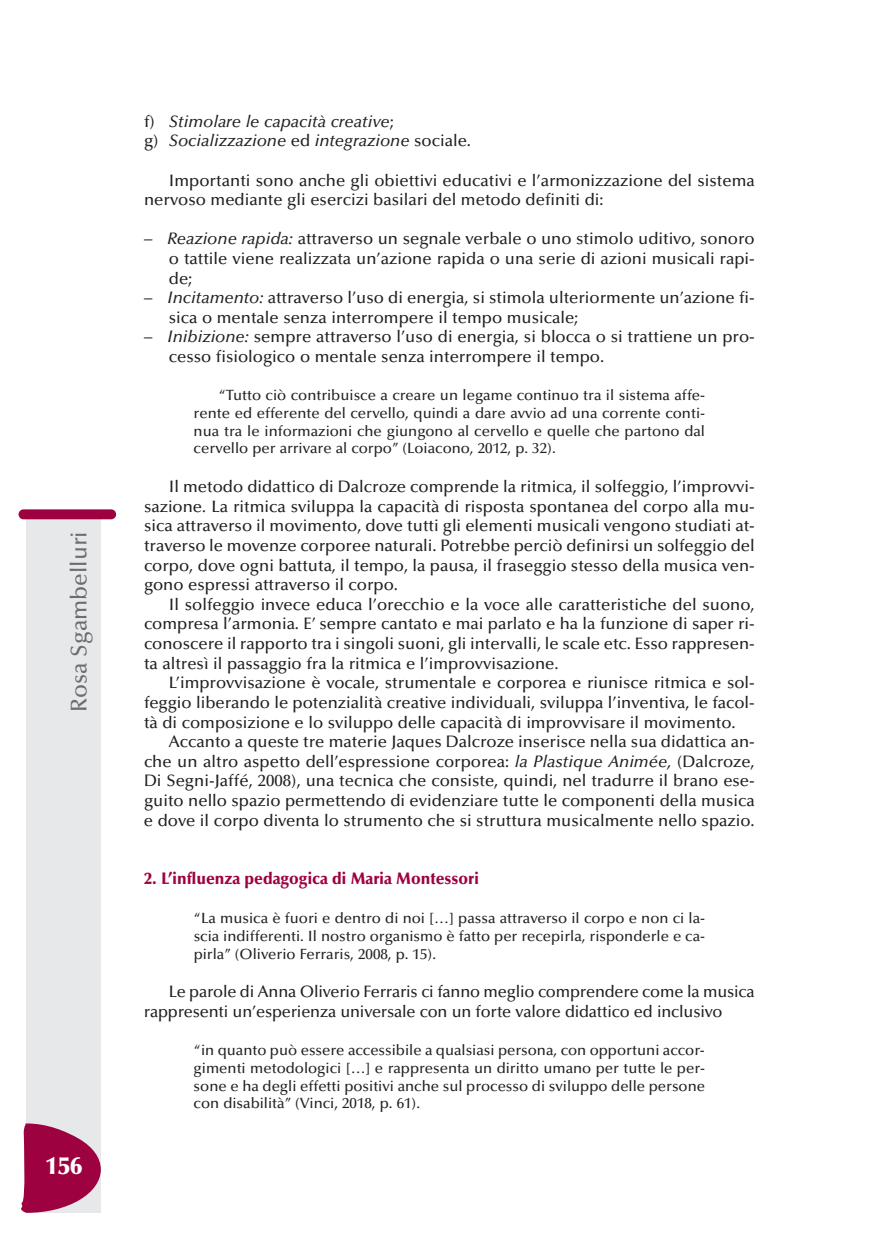
<style>
.page{position:relative;width:869px;height:1241px;background:#fff}
.page>*{position:absolute;margin:0;border:0;box-sizing:border-box;transform-origin:0 0}
.t1{font:900 24.5px "Optima";color:#fff}
.t2{font:500 22.75px "Optima";color:#6c6d70}
.t3{font:500 16.62px/19.6px "Optima";color:#231f20;text-align:justify}
.t4{font:italic 500 16.62px/19.6px "Optima";color:#231f20}
.t5{font:900 16.62px "Optima";color:#9d0140;scale:.95 1}
.t6{font:500 14.88px/17.8px "Optima";color:#231f20;text-align:justify}
.s1{font-style:normal}
.s2{font-style:italic}
</style>
<div class="page">
<div style="left:27px;top:517px;width:74px;height:695px;background:#e7e8e9"></div>
<div style="left:19px;top:509px;width:97px;height:10px;background:#9d0140;border-radius:5px"></div>
<svg style="left:21px;top:1122px;width:80px;height:90px"></svg>
<h2 class="t2" style="left:70px;top:712px;width:182px;rotate:-90deg">Rosa Sgambelluri</h2>
<h1 class="t1" style="left:45px;top:1155px;width:38px">156</h1>
<p class="t4" style="left:144px;top:113px;width:328px"><span class="s1">f)</span> Stimolare le capacità creative<span class="s1">;<br>g)</span> Socializzazione <span class="s1">ed</span> integrazione <span class="s1">sociale.</span></p>
<p class="t3" style="left:144px;top:172px;width:612px;text-indent:25px">Importanti sono anche gli obiettivi educativi e l’armonizzazione del sistema nervoso mediante gli esercizi basilari del metodo definiti di:</p>
<p class="t3" style="left:169px;top:230px;width:587px;text-indent:-25px"><span class="s2">– Reazione rapida:</span> attraverso un segnale verbale o uno stimolo uditivo, sonoro o tattile viene realizzata un’azione rapida o una serie di azioni musicali rapi&shy;de;</p>
<p class="t3" style="left:169px;top:289px;width:587px;text-indent:-25px"><span class="s2">– Incitamento:</span> attraverso l’uso di energia, si stimola ulteriormente un’azione fi&shy;sica o mentale senza interrompere il tempo musicale;</p>
<p class="t3" style="left:169px;top:328px;width:587px;text-indent:-25px"><span class="s2">– Inibizione:</span> sempre attraverso l’uso di energia, si blocca o si trattiene un pro&shy;cesso fisiologico o mentale senza interrompere il tempo.</p>
<p class="t6" style="left:193px;top:387px;width:512px;text-indent:25px">“Tutto ciò contribuisce a creare un legame continuo tra il sistema affe&shy;rente ed efferente del cervello, quindi a dare avvio ad una corrente conti&shy;nua tra le informazioni che giungono al cervello e quelle che partono dal cervello per arrivare al corpo” (Loiacono, 2012, p. 32).</p>
<p class="t3" style="left:144px;top:478px;width:612px;text-indent:25px">Il metodo didattico di Dalcroze comprende la ritmica, il solfeggio, l’improvvi&shy;sazione<span class="s2">.</span> La ritmica sviluppa la capacità di risposta spontanea del corpo alla mu&shy;sica attraverso il movimento, dove tutti gli elementi musicali vengono studiati at&shy;traverso le movenze corporee naturali. Potrebbe perciò definirsi un solfeggio del corpo, dove ogni battuta, il tempo, la pausa, il fraseggio stesso della musica ven&shy;gono espressi attraverso il corpo.</p>
<p class="t3" style="left:144px;top:596px;width:612px;text-indent:25px">Il solfeggio invece educa l’orecchio e la voce alle caratteristiche del suono, compresa l’armonia. E’ sempre cantato e mai parlato e ha la funzione di saper ri&shy;conoscere il rapporto tra i singoli suoni, gli intervalli, le scale etc. Esso rappresen&shy;ta altresì il passaggio fra la ritmica e l’improvvisazione.</p>
<p class="t3" style="left:144px;top:674px;width:612px;text-indent:25px">L’improvvisazione è vocale, strumentale e corporea e riunisce ritmica e sol&shy;feggio liberando le potenzialità creative individuali, sviluppa l’inventiva, le facol&shy;tà di composizione e lo sviluppo delle capacità di improvvisare il movimento.</p>
<p class="t3" style="left:144px;top:733px;width:612px;text-indent:25px">Accanto a queste tre materie Jaques Dalcroze inserisce nella sua didattica an&shy;che un altro aspetto dell’espressione corporea: <span class="s2">la Plastique Animée,</span> (Dalcroze, Di Segni-Jaffé, 2008), una tecnica che consiste, quindi, nel tradurre il brano ese&shy;guito nello spazio permettendo di evidenziare tutte le componenti della musica e dove il corpo diventa lo strumento che si struttura musicalmente nello spazio.</p>
<p class="t5" style="left:144px;top:872px;width:354px">2. L’influenza pedagogica di Maria Montessori</p>
<p class="t6" style="left:193px;top:910px;width:512px">“La musica è fuori e dentro di noi […] passa attraverso il corpo e non ci la&shy;scia indifferenti. Il nostro organismo è fatto per recepirla, risponderle e ca&shy;pirla” (Oliverio Ferraris, 2008, p. 15).</p>
<p class="t3" style="left:144px;top:983px;width:612px;text-indent:25px">Le parole di Anna Oliverio Ferraris ci fanno meglio comprendere come la musica rappresenti un’esperienza universale con un forte valore didattico ed inclusivo</p>
<p class="t6" style="left:193px;top:1042px;width:512px">“in quanto può essere accessibile a qualsiasi persona, con opportuni accor&shy;gimenti metodologici […] e rappresenta un diritto umano per tutte le per&shy;sone e ha degli effetti positivi anche sul processo di sviluppo delle persone con disabilità” (Vinci, 2018, p. 61).</p>
</div>
